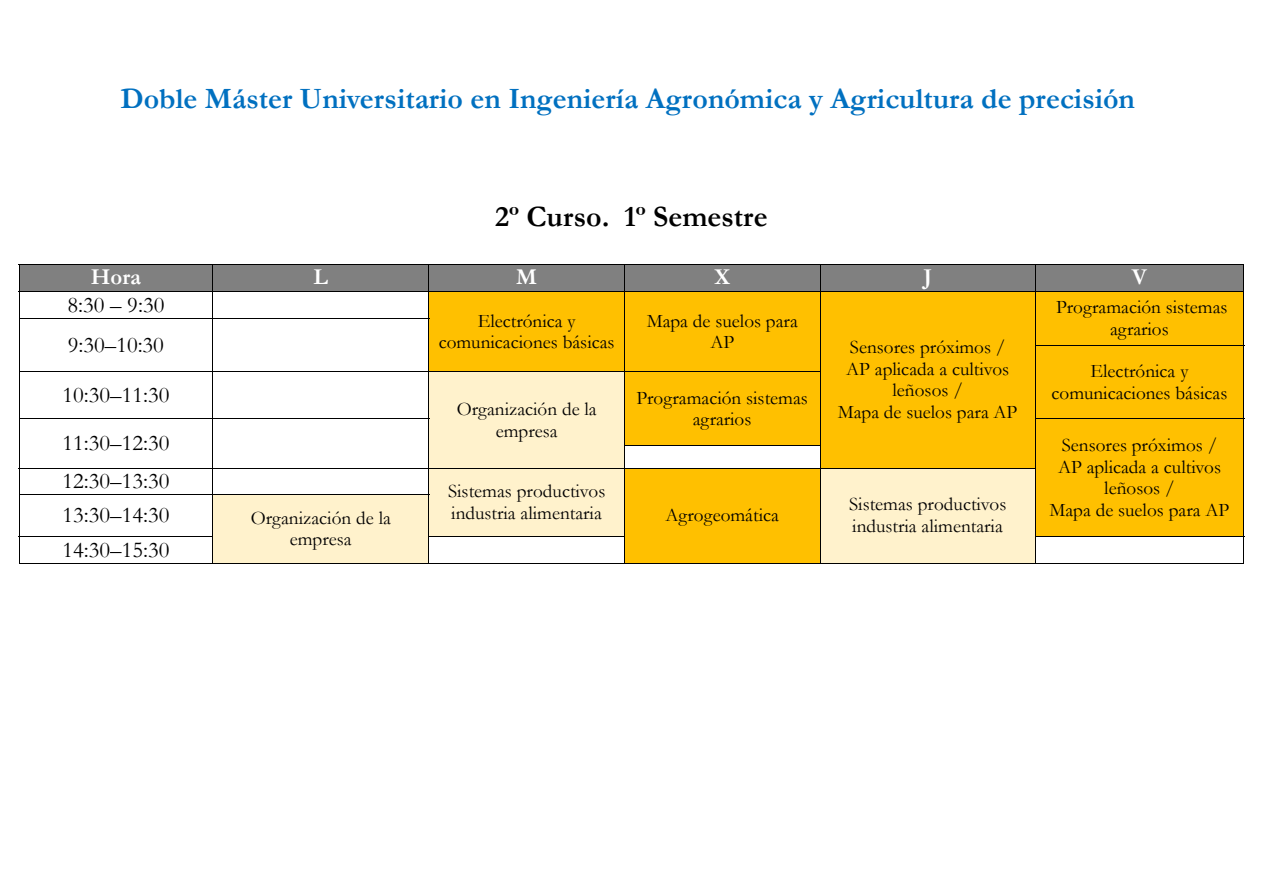
<style>
.page{position:relative;width:1263px;height:893px;background:#fff}
.page>*{position:absolute;margin:0;border:0;box-sizing:border-box;transform-origin:0 0}
.t1{font:700 29.7px "Garamond";color:#0070c0}
.t2{font:700 29.7px "Garamond";color:#000}
.t3{font:22.8px "Garamond";color:#000}
.t4{font:700 22.8px "Garamond";color:#fff}
.t5{font:19.2px/21.6px "Garamond";color:#000;text-align:center}
</style>
<div class="page">
<div style="left:20px;top:265px;width:192px;height:26px;background:#808080"></div>
<div style="left:213px;top:265px;width:215px;height:26px;background:#808080"></div>
<div style="left:429px;top:265px;width:195px;height:26px;background:#808080"></div>
<div style="left:625px;top:265px;width:195px;height:26px;background:#808080"></div>
<div style="left:821px;top:265px;width:214px;height:26px;background:#808080"></div>
<div style="left:1036px;top:265px;width:207px;height:26px;background:#808080"></div>
<hr style="left:19px;top:264px;width:1225px;height:1px;background:#000">
<div style="left:429px;top:292px;width:195px;height:79px;background:#ffc000"></div>
<div style="left:625px;top:292px;width:195px;height:79px;background:#ffc000"></div>
<div style="left:821px;top:292px;width:214px;height:176px;background:#ffc000"></div>
<div style="left:1036px;top:292px;width:207px;height:53px;background:#ffc000"></div>
<hr style="left:19px;top:291px;width:1225px;height:1px;background:#000">
<hr style="left:19px;top:318px;width:410px;height:1px;background:#000">
<div style="left:1036px;top:346px;width:207px;height:73px;background:#ffc000"></div>
<hr style="left:1035px;top:345px;width:209px;height:1px;background:#000">
<svg style="left:19px;top:265px;width:1px;height:106px"></svg>
<svg style="left:212px;top:265px;width:1px;height:106px"></svg>
<svg style="left:428px;top:265px;width:1px;height:106px"></svg>
<svg style="left:624px;top:265px;width:1px;height:106px"></svg>
<svg style="left:820px;top:265px;width:1px;height:106px"></svg>
<div style="left:429px;top:372px;width:195px;height:96px;background:#fff2cc"></div>
<div style="left:625px;top:372px;width:195px;height:73px;background:#ffc000"></div>
<hr style="left:19px;top:371px;width:802px;height:1px;background:#000">
<svg style="left:1035px;top:265px;width:1px;height:107px"></svg>
<svg style="left:1243px;top:265px;width:1px;height:107px"></svg>
<hr style="left:19px;top:372px;width:1px;height:47px;background:#000">
<hr style="left:212px;top:372px;width:1px;height:47px;background:#000">
<hr style="left:428px;top:372px;width:1px;height:47px;background:#000">
<hr style="left:624px;top:372px;width:1px;height:47px;background:#000">
<hr style="left:820px;top:372px;width:1px;height:47px;background:#000">
<hr style="left:1035px;top:372px;width:1px;height:47px;background:#000">
<hr style="left:1243px;top:372px;width:1px;height:47px;background:#000">
<div style="left:1036px;top:419px;width:207px;height:117px;background:#ffc000"></div>
<hr style="left:19px;top:419px;width:410px;height:1px;background:#000">
<hr style="left:1035px;top:419px;width:209px;height:1px;background:#000">
<hr style="left:624px;top:445px;width:197px;height:1px;background:#000">
<div style="left:429px;top:468px;width:195px;height:68px;background:#fff2cc"></div>
<div style="left:625px;top:468px;width:195px;height:94px;background:#ffc000"></div>
<div style="left:821px;top:468px;width:214px;height:94px;background:#fff2cc"></div>
<hr style="left:19px;top:468px;width:1017px;height:1px;background:#000">
<svg style="left:19px;top:420px;width:1px;height:74px"></svg>
<svg style="left:212px;top:420px;width:1px;height:74px"></svg>
<svg style="left:428px;top:420px;width:1px;height:74px"></svg>
<div style="left:213px;top:495px;width:215px;height:67px;background:#fff2cc"></div>
<hr style="left:19px;top:494px;width:410px;height:1px;background:#000">
<svg style="left:624px;top:419px;width:1px;height:76px"></svg>
<svg style="left:820px;top:419px;width:1px;height:76px"></svg>
<svg style="left:1035px;top:420px;width:1px;height:75px"></svg>
<svg style="left:1243px;top:420px;width:1px;height:75px"></svg>
<hr style="left:19px;top:495px;width:1px;height:41px;background:#000">
<hr style="left:212px;top:495px;width:1px;height:41px;background:#000">
<hr style="left:428px;top:495px;width:1px;height:41px;background:#000">
<hr style="left:624px;top:495px;width:1px;height:41px;background:#000">
<hr style="left:820px;top:495px;width:1px;height:41px;background:#000">
<hr style="left:1035px;top:495px;width:1px;height:41px;background:#000">
<hr style="left:1243px;top:495px;width:1px;height:41px;background:#000">
<hr style="left:19px;top:536px;width:194px;height:1px;background:#000">
<hr style="left:428px;top:536px;width:197px;height:1px;background:#000">
<hr style="left:1035px;top:536px;width:209px;height:1px;background:#000">
<svg style="left:19px;top:537px;width:1px;height:26px"></svg>
<hr style="left:19px;top:563px;width:193px;height:1px;background:#000">
<svg style="left:212px;top:537px;width:1px;height:26px"></svg>
<hr style="left:213px;top:563px;width:215px;height:1px;background:#000">
<svg style="left:428px;top:537px;width:1px;height:26px"></svg>
<hr style="left:429px;top:563px;width:195px;height:1px;background:#000">
<svg style="left:624px;top:537px;width:1px;height:26px"></svg>
<hr style="left:625px;top:563px;width:195px;height:1px;background:#000">
<svg style="left:820px;top:536px;width:1px;height:27px"></svg>
<hr style="left:821px;top:563px;width:214px;height:1px;background:#000">
<svg style="left:1035px;top:537px;width:1px;height:26px"></svg>
<hr style="left:1036px;top:563px;width:207px;height:1px;background:#000">
<svg style="left:1243px;top:537px;width:1px;height:27px"></svg>
<h1 class="t1" style="left:121px;top:79px;width:1016px">Doble Máster Universitario en Ingeniería Agronómica y Agricultura de precisión</h1>
<h1 class="t2" style="left:495px;top:196px;width:274px">2º Curso. 1º Semestre</h1>
<p class="t4" style="left:91px;top:262px;width:52px">Hora</p>
<p class="t4" style="left:314px;top:262px;width:16px">L</p>
<p class="t4" style="left:516px;top:262px;width:22px">M</p>
<p class="t4" style="left:714px;top:262px;width:17px">X</p>
<p class="t4" style="left:923px;top:262px;width:10px">J</p>
<p class="t4" style="left:1132px;top:262px;width:17px">V</p>
<p class="t3" style="left:68px;top:289px;width:98px">8:30 – 9:30</p>
<p class="t5" style="left:439px;top:309px;width:177px">Electrónica y comunicaciones básicas</p>
<p class="t5" style="left:647px;top:309px;width:153px">Mapa de suelos para<br>AP</p>
<p class="t5" style="left:1056px;top:296px;width:173px">Programación sistemas agrarios</p>
<p class="t3" style="left:68px;top:330px;width:97px">9:30–10:30</p>
<p class="t5" style="left:838px;top:336px;width:181px">Sensores próximos /<br>AP aplicada a cultivos leñosos /<br>Mapa de suelos para AP</p>
<p class="t5" style="left:1090px;top:360px;width:99px">Electrónica y</p>
<p class="t3" style="left:63px;top:380px;width:108px">10:30–11:30</p>
<p class="t5" style="left:1051px;top:381px;width:177px">comunicaciones básicas</p>
<p class="t5" style="left:457px;top:397px;width:142px">Organización de la empresa</p>
<p class="t5" style="left:636px;top:386px;width:173px">Programación sistemas agrarios</p>
<p class="t3" style="left:63px;top:428px;width:108px">11:30–12:30</p>
<p class="t5" style="left:1049px;top:434px;width:181px">Sensores próximos /<br>AP aplicada a cultivos leñosos /<br>Mapa de suelos para AP</p>
<p class="t3" style="left:63px;top:465px;width:108px">12:30–13:30</p>
<p class="t5" style="left:448px;top:480px;width:159px;text-align:left">Sistemas productivos industria alimentaria</p>
<p class="t5" style="left:665px;top:504px;width:115px">Agrogeomática</p>
<p class="t5" style="left:849px;top:493px;width:159px;text-align:left">Sistemas productivos industria alimentaria</p>
<p class="t3" style="left:63px;top:500px;width:108px">13:30–14:30</p>
<p class="t5" style="left:251px;top:506px;width:142px">Organización de la empresa</p>
<p class="t3" style="left:63px;top:534px;width:108px">14:30–15:30</p>
</div>
